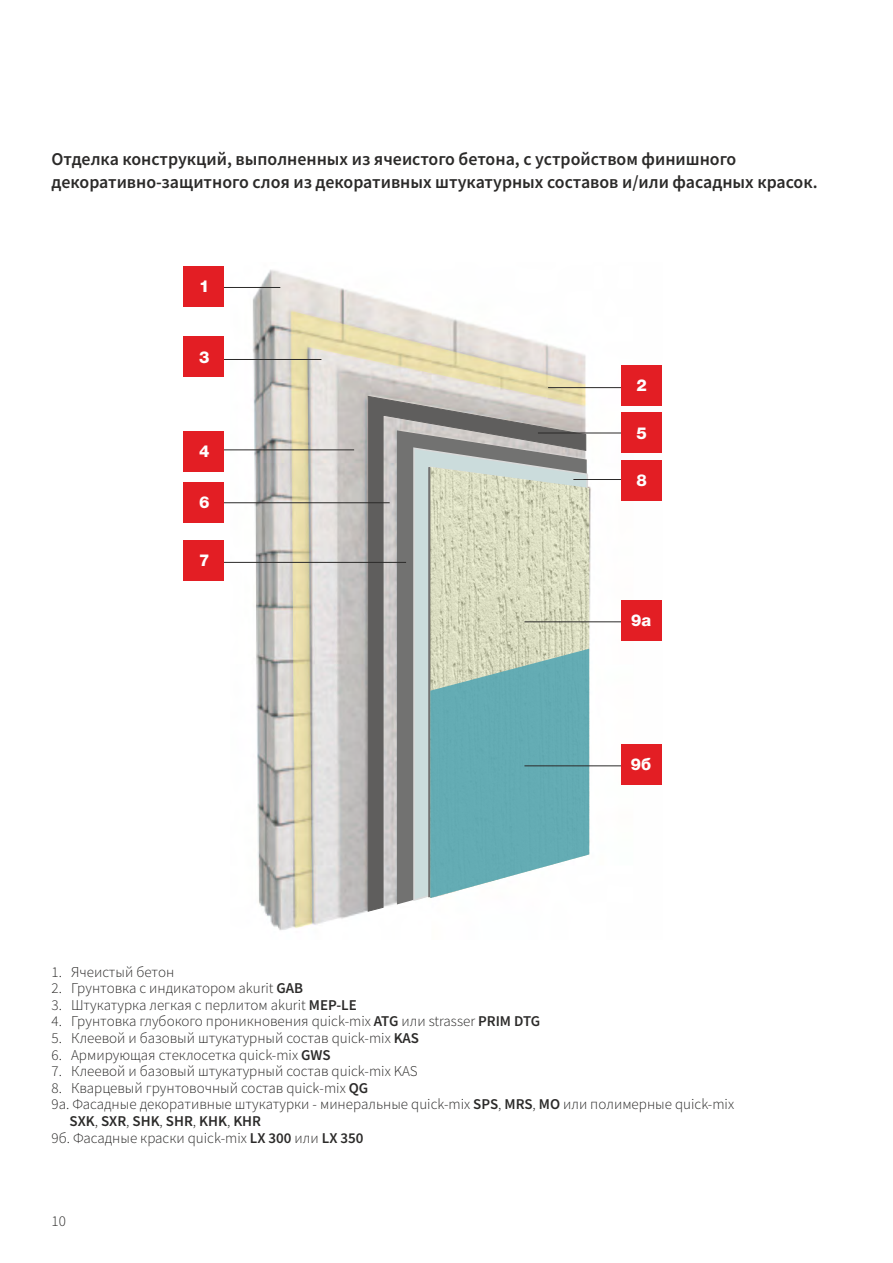
<style>
.page{position:relative;width:893px;height:1263px;background:#fff}
.page>*{position:absolute;margin:0;border:0;box-sizing:border-box;transform-origin:0 0}
.t1{font:600 18px/22.6px "Source Sans Pro";color:#2b2a29}
.t2{font:800 16.5px "Helvetica Neue Cyr";color:#fefefe}
.t3{font:300 15px "Source Sans Pro";color:#2b2a29}
.t4{font:600 15px "Source Sans Pro";color:#2b2a29}
.s1{font-weight:600}
.s2{font-weight:300}
</style>
<div class="page">
<img style="left:231px;top:269px;width:431px;height:661px">
<svg style="left:367px;top:395px;width:220px;height:517px;background:#a0a1a0"></svg>
<hr style="left:428px;top:467px;width:2px;height:430px;background:#727271">
<svg style="left:430px;top:467px;width:159px;height:182px;background:#d5d8be"></svg>
<svg style="left:430px;top:649px;width:159px;height:249px;background:#7ab6ba"></svg>
<hr style="left:524px;top:621px;width:98px;height:1px;background:#2b2a29">
<div style="left:621px;top:600px;width:40px;height:40px;background:#e31e24"></div>
<hr style="left:573px;top:479px;width:49px;height:1px;background:#2b2a29">
<hr style="left:538px;top:433px;width:84px;height:1px;background:#2b2a29">
<hr style="left:548px;top:387px;width:74px;height:1px;background:#2b2a29">
<hr style="left:220px;top:359px;width:101px;height:1px;background:#2b2a29">
<hr style="left:220px;top:449px;width:134px;height:1px;background:#2b2a29">
<hr style="left:220px;top:502px;width:170px;height:1px;background:#2b2a29">
<hr style="left:220px;top:562px;width:186px;height:1px;background:#2b2a29">
<div style="left:184px;top:337px;width:40px;height:40px;background:#e31e24"></div>
<div style="left:621px;top:365px;width:40px;height:40px;background:#e31e24"></div>
<div style="left:184px;top:431px;width:40px;height:40px;background:#e31e24"></div>
<div style="left:184px;top:483px;width:40px;height:40px;background:#e31e24"></div>
<div style="left:184px;top:540px;width:40px;height:41px;background:#e31e24"></div>
<div style="left:621px;top:460px;width:40px;height:40px;background:#e31e24"></div>
<div style="left:621px;top:413px;width:40px;height:40px;background:#e31e24"></div>
<hr style="left:524px;top:765px;width:98px;height:1px;background:#2b2a29">
<div style="left:621px;top:744px;width:40px;height:40px;background:#e31e24"></div>
<hr style="left:220px;top:287px;width:60px;height:1px;background:#2b2a29">
<div style="left:184px;top:266px;width:40px;height:40px;background:#e31e24"></div>
<p class="t1" style="left:52px;top:149px;width:768px">Отделка конструкций, выполненных из ячеистого бетона, с устройством финишного декоративно-защитного слоя из декоративных штукатурных составов и/или фасадных красок.</p>
<p class="t2" style="left:199px;top:280px;width:12px">1</p>
<p class="t2" style="left:199px;top:351px;width:12px">3</p>
<p class="t2" style="left:199px;top:445px;width:12px">4</p>
<p class="t2" style="left:199px;top:497px;width:12px">6</p>
<p class="t2" style="left:199px;top:554px;width:12px">7</p>
<p class="t2" style="left:636px;top:379px;width:12px">2</p>
<p class="t2" style="left:636px;top:427px;width:12px">5</p>
<p class="t2" style="left:636px;top:474px;width:12px">8</p>
<p class="t2" style="left:631px;top:614px;width:22px">9а</p>
<p class="t2" style="left:631px;top:758px;width:22px">9б</p>
<p class="t3" style="left:52px;top:965px;width:124px">1. Ячеистый бетон</p>
<p class="t3" style="left:52px;top:982px;width:253px">2. Грунтовка с индикатором akurit <span class="s1">GAB</span></p>
<p class="t3" style="left:52px;top:998px;width:307px">3. Штукатурка легкая с перлитом akurit <span class="s1">MEP-LE</span></p>
<p class="t3" style="left:52px;top:1015px;width:490px">4. Грунтовка глубокого проникновения quick-mix <span class="s1">ATG</span> или strasser <span class="s1">PRIM DTG</span></p>
<p class="t3" style="left:52px;top:1032px;width:369px">5. Клеевой и базовый штукатурный состав quick-mix <span class="s1">KAS</span></p>
<p class="t3" style="left:52px;top:1048px;width:281px">6. Армирующая стеклосетка quick-mix <span class="s1">GWS</span></p>
<p class="t3" style="left:52px;top:1065px;width:368px">7. Клеевой и базовый штукатурный состав quick-mix KAS</p>
<p class="t3" style="left:52px;top:1081px;width:318px">8. Кварцевый грунтовочный состав quick-mix <span class="s1">QG</span></p>
<p class="t3" style="left:52px;top:1098px;width:684px">9а. Фасадные декоративные штукатурки - минеральные quick-mix <span class="s1">SPS</span>, <span class="s1">MRS</span>, <span class="s1">MO</span> или полимерные quick-mix</p>
<p class="t4" style="left:70px;top:1115px;width:193px">SXK<span class="s2">,</span> SXR<span class="s2">,</span> SHK<span class="s2">,</span> SHR<span class="s2">,</span> KHK<span class="s2">,</span> KHR</p>
<p class="t3" style="left:52px;top:1131px;width:313px">9б. Фасадные краски quick-mix <span class="s1">LX 300</span> или <span class="s1">LX 350</span></p>
<p class="t3" style="left:52px;top:1214px;width:16px">10</p>
</div>
